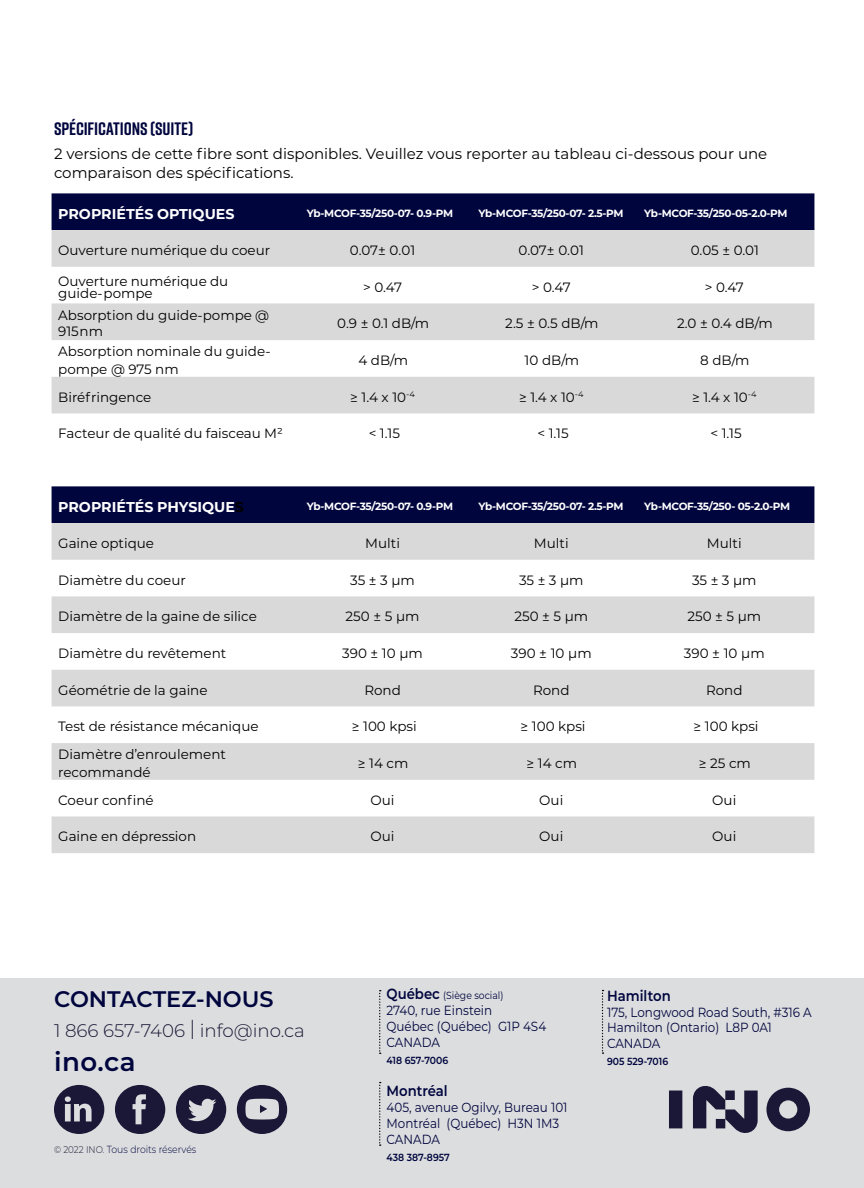
<style>
.page{position:relative;width:864px;height:1188px;background:#fff}
.page>*{position:absolute;margin:0;border:0;box-sizing:border-box;transform-origin:0 0}
.t1{font:600 26.1px "Montserrat";color:#00053e}
.t2{font:600 22.5px "Montserrat";color:#00053e}
.t3{font:300 18.3px "Montserrat";color:#1b1737}
.fiche_technique{font:700 18px "Rift";letter-spacing:-.005em;color:#00053e}
.t4{font:15px/19.5px "Montserrat";color:#000}
.t5{font:600 14.7px "Montserrat";color:#00053e;scale:.9 1}
.Table_Paragraph{font:700 14.25px "Montserrat";color:#fff}
.Table_Paragraph-2{font:13.5px/17.2px "Montserrat";color:#000}
.t6{font:13.2px/15.9px "Montserrat";color:#00053e;scale:.9 1}
.Table_Paragraph-3{font:700 10.5px "Montserrat";letter-spacing:-.03em;color:#fff}
.t7{font:600 10.35px "Montserrat";color:#00053e;scale:.9 1}
.t8{font:300 10.35px "Montserrat";color:#00053e;scale:.9 1}
.t9{font:10.35px "Montserrat";color:#00053e;scale:.9 1}
.s1{color:#000}
.s2{font-size:27.3px}
.s3{font-size:9.75px;color:#1b1737}
.s4{font-weight:600;font-size:14.7px}
</style>
<div class="page">
<div style="left:0;top:978px;width:864px;height:210px;background:#dcddde"></div>
<svg style="left:669px;top:1085px;width:141px;height:48px"></svg>
<svg style="left:54px;top:1085px;width:50px;height:49px"></svg>
<svg style="left:115px;top:1085px;width:50px;height:49px"></svg>
<svg style="left:176px;top:1085px;width:50px;height:49px"></svg>
<svg style="left:237px;top:1085px;width:50px;height:49px"></svg>
<svg style="left:379px;top:990px;width:2px;height:64px"></svg>
<svg style="left:379px;top:1082px;width:2px;height:64px"></svg>
<svg style="left:602px;top:990px;width:2px;height:64px"></svg>
<div style="left:52px;top:193px;width:762px;height:37px;background:#00053e"></div>
<svg style="left:52px;top:230px;width:762px;height:183px;fill:#d9d9d9"></svg>
<div style="left:52px;top:486px;width:762px;height:37px;background:#00053e"></div>
<svg style="left:52px;top:523px;width:762px;height:330px;fill:#d9d9d9"></svg>
<p class="fiche_technique" style="left:54px;top:116px;width:141px">SPÉCIFICATIONS (SUITE)</p>
<p class="t4" style="left:54px;top:143px;width:715px">2 versions de cette fibre sont disponibles. Veuillez vous reporter au tableau ci-dessous pour une comparaison des spécifications.</p>
<p class="Table_Paragraph" style="left:58px;top:203px;width:178px">PROPRIÉTÉS OPTIQUES</p>
<p class="Table_Paragraph-3" style="left:307px;top:206px;width:148px">Yb-MCOF-35/250-07- 0.9-PM</p>
<p class="Table_Paragraph-3" style="left:478px;top:206px;width:147px">Yb-MCOF-35/250-07- 2.5-PM</p>
<p class="Table_Paragraph-3" style="left:644px;top:206px;width:145px">Yb-MCOF-35/250-05-2.0-PM</p>
<p class="Table_Paragraph-2" style="left:58px;top:241px;width:214px">Ouverture numérique du coeur</p>
<p class="Table_Paragraph-2" style="left:350px;top:241px;width:67px">0.07± 0.01</p>
<p class="Table_Paragraph-2" style="left:519px;top:241px;width:67px">0.07± 0.01</p>
<p class="Table_Paragraph-2" style="left:691px;top:241px;width:70px">0.05 ± 0.01</p>
<p class="Table_Paragraph-2" style="left:58px;top:274px;width:172px;line-height:12.1px">Ouverture numérique du guide- pompe</p>
<p class="Table_Paragraph-2" style="left:363px;top:278px;width:40px">&gt; 0.47</p>
<p class="Table_Paragraph-2" style="left:532px;top:278px;width:40px">&gt; 0.47</p>
<p class="Table_Paragraph-2" style="left:705px;top:278px;width:40px">&gt; 0.47</p>
<p class="Table_Paragraph-2" style="left:58px;top:307px;width:213px;line-height:16px">Absorption du guide-pompe @<br>915 nm</p>
<p class="Table_Paragraph-2" style="left:337px;top:314px;width:93px">0.9 ± 0.1 dB/m</p>
<p class="Table_Paragraph-2" style="left:505px;top:314px;width:95px">2.5 ± 0.5 dB/m</p>
<p class="Table_Paragraph-2" style="left:677px;top:314px;width:97px">2.0 ± 0.4 dB/m</p>
<p class="Table_Paragraph-2" style="left:58px;top:342px;width:214px">Absorption nominale du guide&shy;pompe @ 975 nm</p>
<p class="Table_Paragraph-2" style="left:358px;top:351px;width:51px">4 dB/m</p>
<p class="Table_Paragraph-2" style="left:525px;top:351px;width:56px">10 dB/m</p>
<p class="Table_Paragraph-2" style="left:700px;top:351px;width:51px">8 dB/m</p>
<p class="Table_Paragraph-2" style="left:58px;top:388px;width:95px">Biréfringence</p>
<p class="Table_Paragraph-2" style="left:350px;top:388px;width:66px">≥ 1.4 x 10<sup>-4</sup></p>
<p class="Table_Paragraph-2" style="left:519px;top:388px;width:66px">≥ 1.4 x 10<sup>-4</sup></p>
<p class="Table_Paragraph-2" style="left:692px;top:388px;width:66px">≥ 1.4 x 10<sup>-4</sup></p>
<p class="Table_Paragraph-2" style="left:58px;top:424px;width:226px">Facteur de qualité du faisceau M²</p>
<p class="Table_Paragraph-2" style="left:369px;top:424px;width:33px">&lt; 1.15</p>
<p class="Table_Paragraph-2" style="left:537px;top:424px;width:33px">&lt; 1.15</p>
<p class="Table_Paragraph-2" style="left:710px;top:424px;width:33px">&lt; 1.15</p>
<p class="Table_Paragraph" style="left:58px;top:496px;width:187px">PROPRIÉTÉS PHYSIQUE<span class="s1">S</span></p>
<p class="Table_Paragraph-3" style="left:307px;top:499px;width:148px">Yb-MCOF-35/250-07- 0.9-PM</p>
<p class="Table_Paragraph-3" style="left:478px;top:499px;width:147px">Yb-MCOF-35/250-07- 2.5-PM</p>
<p class="Table_Paragraph-3" style="left:644px;top:499px;width:148px">Yb-MCOF-35/250- 05-2.0-PM</p>
<p class="Table_Paragraph-2" style="left:58px;top:534px;width:97px">Gaine optique</p>
<p class="Table_Paragraph-2" style="left:365px;top:534px;width:36px">Multi</p>
<p class="Table_Paragraph-2" style="left:534px;top:534px;width:36px">Multi</p>
<p class="Table_Paragraph-2" style="left:707px;top:534px;width:36px">Multi</p>
<p class="Table_Paragraph-2" style="left:58px;top:571px;width:129px">Diamètre du coeur</p>
<p class="Table_Paragraph-2" style="left:350px;top:571px;width:66px">35 ± 3 µm</p>
<p class="Table_Paragraph-2" style="left:519px;top:571px;width:66px">35 ± 3 µm</p>
<p class="Table_Paragraph-2" style="left:692px;top:571px;width:66px">35 ± 3 µm</p>
<p class="Table_Paragraph-2" style="left:58px;top:607px;width:200px">Diamètre de la gaine de silice</p>
<p class="Table_Paragraph-2" style="left:346px;top:607px;width:75px">250 ± 5 µm</p>
<p class="Table_Paragraph-2" style="left:514px;top:607px;width:75px">250 ± 5 µm</p>
<p class="Table_Paragraph-2" style="left:687px;top:607px;width:75px">250 ± 5 µm</p>
<p class="Table_Paragraph-2" style="left:58px;top:644px;width:170px">Diamètre du revêtement</p>
<p class="Table_Paragraph-2" style="left:342px;top:644px;width:82px">390 ± 10 µm</p>
<p class="Table_Paragraph-2" style="left:511px;top:644px;width:82px">390 ± 10 µm</p>
<p class="Table_Paragraph-2" style="left:684px;top:644px;width:82px">390 ± 10 µm</p>
<p class="Table_Paragraph-2" style="left:58px;top:681px;width:151px">Géométrie de la gaine</p>
<p class="Table_Paragraph-2" style="left:364px;top:681px;width:38px">Rond</p>
<p class="Table_Paragraph-2" style="left:533px;top:681px;width:38px">Rond</p>
<p class="Table_Paragraph-2" style="left:706px;top:681px;width:38px">Rond</p>
<p class="Table_Paragraph-2" style="left:58px;top:717px;width:202px">Test de résistance mécanique</p>
<p class="Table_Paragraph-2" style="left:352px;top:717px;width:66px">≥ 100 kpsi</p>
<p class="Table_Paragraph-2" style="left:521px;top:717px;width:66px">≥ 100 kpsi</p>
<p class="Table_Paragraph-2" style="left:694px;top:717px;width:66px">≥ 100 kpsi</p>
<p class="Table_Paragraph-2" style="left:58px;top:745px;width:169px">Diamètre d’enroulement recommandé</p>
<p class="Table_Paragraph-2" style="left:358px;top:754px;width:52px">≥ 14 cm</p>
<p class="Table_Paragraph-2" style="left:527px;top:754px;width:52px">≥ 14 cm</p>
<p class="Table_Paragraph-2" style="left:699px;top:754px;width:54px">≥ 25 cm</p>
<p class="Table_Paragraph-2" style="left:58px;top:791px;width:97px">Coeur confiné</p>
<p class="Table_Paragraph-2" style="left:371px;top:791px;width:26px">Oui</p>
<p class="Table_Paragraph-2" style="left:539px;top:791px;width:26px">Oui</p>
<p class="Table_Paragraph-2" style="left:712px;top:791px;width:26px">Oui</p>
<p class="Table_Paragraph-2" style="left:58px;top:827px;width:139px">Gaine en dépression</p>
<p class="Table_Paragraph-2" style="left:371px;top:827px;width:26px">Oui</p>
<p class="Table_Paragraph-2" style="left:539px;top:827px;width:26px">Oui</p>
<p class="Table_Paragraph-2" style="left:712px;top:827px;width:26px">Oui</p>
<h2 class="t2" style="left:54px;top:983px;width:221px">CONTACTEZ-NOUS</h2>
<h3 class="t3" style="left:54px;top:1018px;width:252px">1 866 657-7406 <span class="s2">I</span> info@ino.ca</h3>
<h1 class="t1" style="left:54px;top:1044px;width:83px">ino.ca</h1>
<p class="t8" style="left:54px;top:1143px;width:160px"><span class="s3">© 2022 INO.</span> Tous droits réservés</p>
<p class="t9" style="left:387px;top:988px;width:131px"><span class="s4">Québec</span> (Siège social)</p>
<p class="t6" style="left:387px;top:1002px;width:179px">2740, rue Einstein<br>Québec (Québec) G1P 4S4<br>CANADA</p>
<p class="t7" style="left:387px;top:1053px;width:70px">418 657-7006</p>
<p class="t5" style="left:387px;top:1080px;width:70px">Montréal</p>
<p class="t6" style="left:387px;top:1099px;width:203px">405, avenue Ogilvy, Bureau 101<br>Montréal (Québec) H3N 1M3<br>CANADA</p>
<p class="t7" style="left:387px;top:1150px;width:72px">438 387-8957</p>
<p class="t5" style="left:607px;top:985px;width:72px">Hamilton</p>
<p class="t6" style="left:607px;top:1003px;width:229px">175, Longwood Road South, #316 A<br>Hamilton (Ontario) L8P 0A1<br>CANADA</p>
<p class="t7" style="left:607px;top:1054px;width:69px">905 529-7016</p>
</div>
